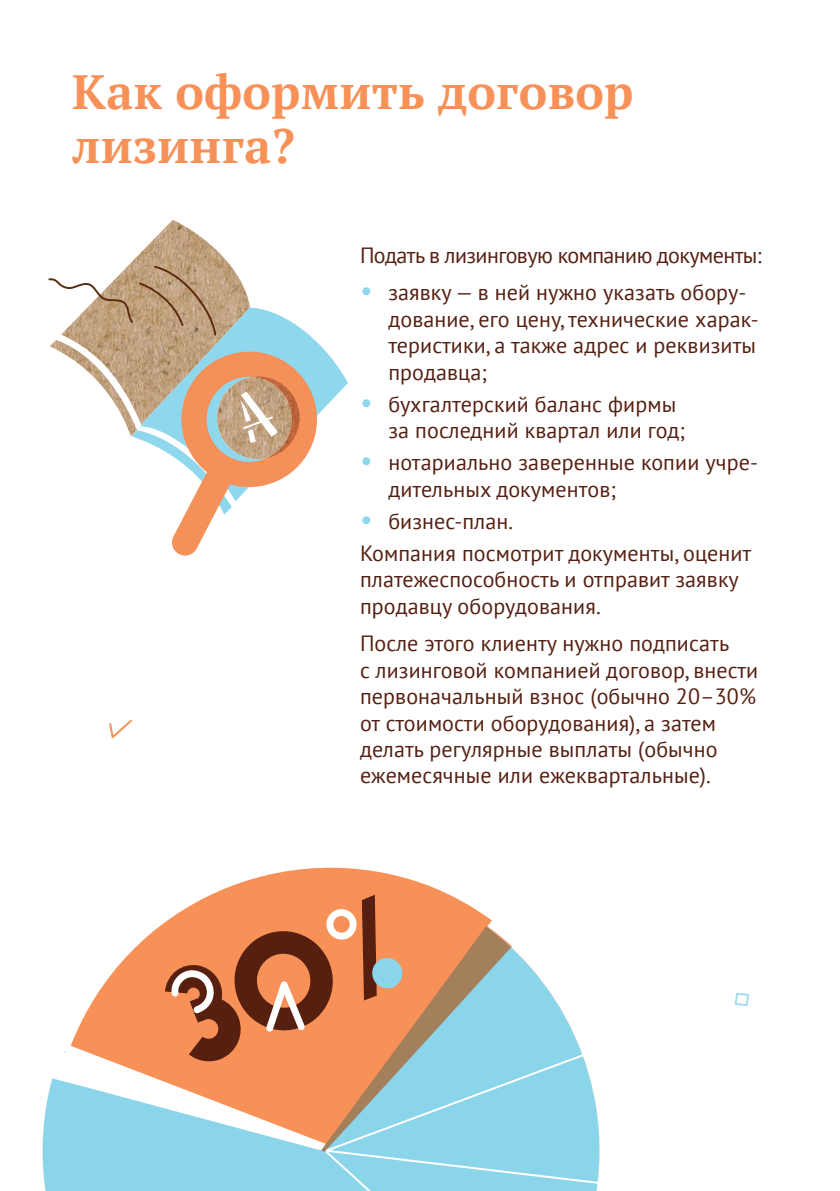
<style>
.page{position:relative;width:840px;height:1191px;background:#fff}
.page>*{position:absolute;margin:0;border:0;box-sizing:border-box;transform-origin:0 0}
.t1{font:700 48px/54px "PT Serif";letter-spacing:.005em;color:#f79158}
.t2{font:22px/26.4px "PT Sans";letter-spacing:.005em;color:#552012}
.t3{font:22px "PT Sans";letter-spacing:-.025em;color:#552012}
.s1{font-size:28px;color:#8ed6ec}
</style>
<div class="page">
<img style="left:128px;top:220px;width:103px;height:46px">
<svg style="left:327px;top:353px;width:21px;height:52px"></svg>
<svg style="left:48px;top:266px;width:279px;height:290px"></svg>
<svg style="left:109px;top:719px;width:23px;height:20px"></svg>
<svg style="left:734px;top:992px;width:16px;height:15px"></svg>
<svg style="left:42px;top:1045px;width:123px;height:146px;fill:#8bd5eb"></svg>
<svg style="left:71px;top:867px;width:372px;height:277px"></svg>
<svg style="left:165px;top:892px;width:435px;height:299px;background:#beb2a4"></svg>
<h1 class="t1" style="left:72px;top:64px;width:562px">Как оформить договор лизинга?</h1>
<p class="t3" style="left:360px;top:241px;width:403px">Подать в лизинговую компанию документы:</p>
<p class="t2" style="left:388px;top:279px;width:372px;text-indent:-28px"><span class="s1">•</span> заявку — в ней нужно указать обору&shy;дование, его цену, технические харак&shy;теристики, а также адрес и реквизиты продавца;</p>
<p class="t2" style="left:388px;top:390px;width:298px;text-indent:-28px"><span class="s1">•</span> бухгалтерский баланс фирмы за последний квартал или год;</p>
<p class="t2" style="left:388px;top:449px;width:371px;text-indent:-28px"><span class="s1">•</span> нотариально заверенные копии учре&shy;дительных документов;</p>
<p class="t2" style="left:360px;top:504px;width:392px;line-height:32px"><span class="s1">•</span> бизнес-план.<br>Компания посмотрит документы, оценит</p>
<p class="t2" style="left:360px;top:566px;width:380px">платежеспособность и отправит заявку продавцу оборудования.</p>
<p class="t2" style="left:360px;top:630px;width:399px">После этого клиенту нужно подписать<br>с лизинговой компанией договор, внести первоначальный взнос (обычно 20–30% от стоимости оборудования), а затем делать регулярные выплаты (обычно ежемесячные или ежеквартальные).</p>
</div>
